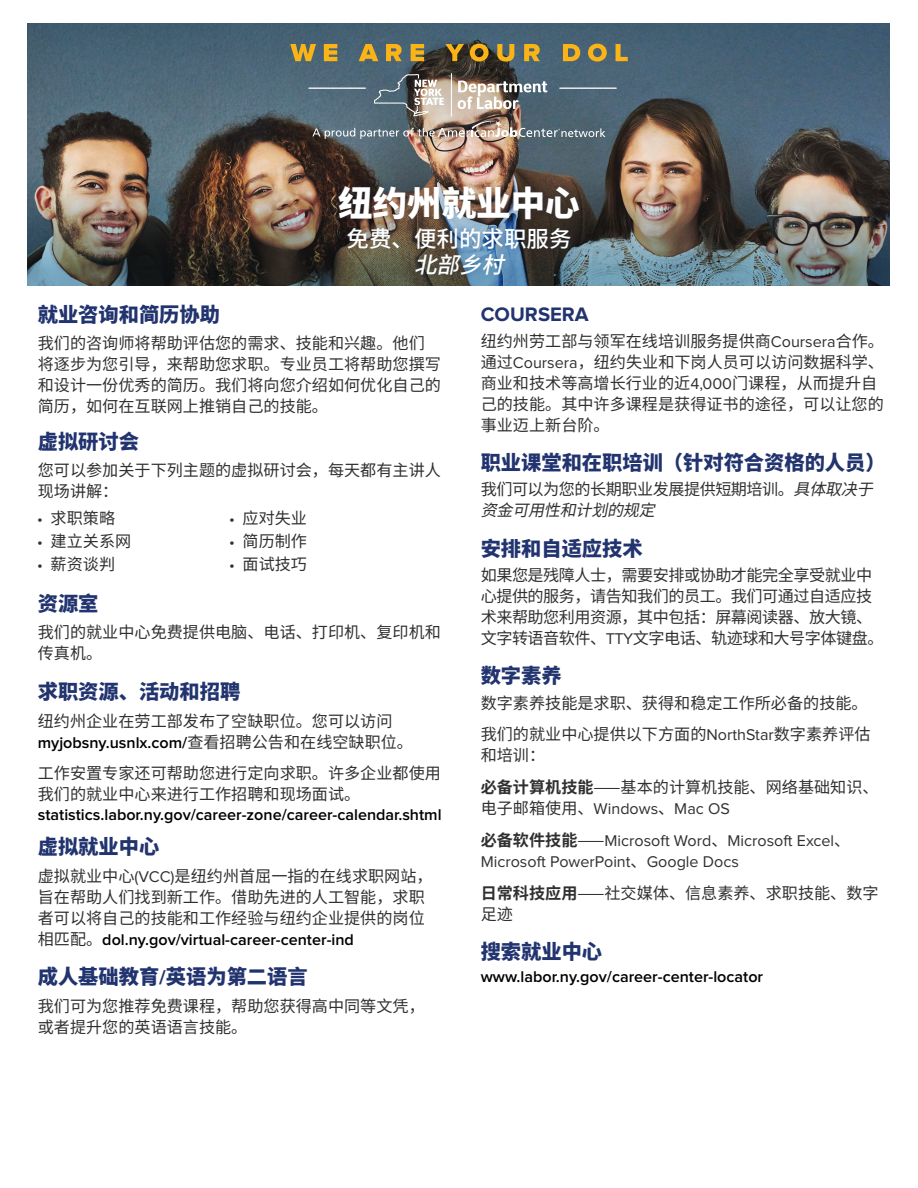
<style>
.page{position:relative;width:918px;height:1188px;background:#fff}
.page>*{position:absolute;margin:0;border:0;box-sizing:border-box;transform-origin:0 0}
.t1{font:900 34.5px "Noto Sans CJ Ksc";color:#fff}
.t2{font:500 22.5px "Noto Sans CJ Ksc";color:#fff}
.t3{font:italic 500 22.5px "Noto Sans CJ Ksc";color:#fff}
.t4{font:900 20.25px "Noto Sans CJ Ksc";color:#22346f}
.t5{font:700 20.25px "Proxima Nova";color:#22346f}
.t6{font:16.2px/21px "Noto Sans CJ Ksc";color:#312f30}
.t7{font:600 16.2px "Proxima Nova";color:#000}
.t8{font:16.2px/21px "Noto Sans CJ Ksc";letter-spacing:-.03em;color:#312f30}
.t9{font:16.2px/31.8px "Proxima Nova";color:#312f30}
.s1{font-family:"Proxima Nova"}
.s2{font-family:"Noto Sans CJ Ksc";font-weight:400;color:#312f30}
.s3{font-family:"Proxima Nova";font-weight:700}
.s4{font-style:italic}
.s5{font-weight:700}
.s6{font-family:"Noto Sans CJ Ksc"}
.s7{font-family:"Noto Sans CJ Ksc";font-weight:700}
</style>
<div class="page">
<img style="left:27px;top:154px;width:863px;height:25px">
<svg style="left:27px;top:24px;width:863px;height:130px;background:#4e606d"></svg>
<img style="left:27px;top:179px;width:863px;height:107px">
<hr style="left:559px;top:88px;width:58px;height:1px;background:#fff">
<hr style="left:308px;top:88px;width:58px;height:1px;background:#fff">
<svg style="left:290px;top:44px;width:26px;height:17px"></svg>
<svg style="left:324px;top:44px;width:13px;height:17px"></svg>
<svg style="left:359px;top:44px;width:19px;height:17px"></svg>
<svg style="left:386px;top:44px;width:16px;height:17px"></svg>
<svg style="left:411px;top:44px;width:13px;height:17px"></svg>
<svg style="left:445px;top:44px;width:19px;height:17px"></svg>
<svg style="left:470px;top:44px;width:19px;height:18px"></svg>
<svg style="left:497px;top:44px;width:17px;height:18px"></svg>
<svg style="left:524px;top:44px;width:16px;height:17px"></svg>
<svg style="left:563px;top:44px;width:17px;height:17px"></svg>
<svg style="left:588px;top:44px;width:19px;height:18px"></svg>
<svg style="left:616px;top:44px;width:12px;height:17px"></svg>
<hr style="left:451px;top:73px;width:1px;height:44px;background:#fff">
<img style="left:312px;top:74px;width:294px;height:65px">
<div style="left:334px;top:180px;width:251px;height:101px;background:#002953;opacity:.2"></div>
<h1 class="t1" style="left:338px;top:184px;width:243px">纽约州就业中心</h1>
<h2 class="t2" style="left:346px;top:226px;width:226px">免费、便利的求职服务</h2>
<h2 class="t3" style="left:414px;top:252px;width:104px">北部乡村</h2>
<p class="t4" style="left:38px;top:303px;width:184px">就业咨询和简历协助</p>
<p class="t6" style="left:38px;top:333px;width:405px">我们的咨询师将帮助评估您的需求、技能和兴趣。他们将逐步为您引导，来帮助您求职。专业员工将帮助您撰写和设计一份优秀的简历。我们将向您介绍如何优化自己的简历，如何在互联网上推销自己的技能。</p>
<p class="t4" style="left:38px;top:430px;width:103px">虚拟研讨会</p>
<p class="t6" style="left:38px;top:460px;width:405px">您可以参加关于下列主题的虚拟研讨会，每天都有主讲人现场讲解：</p>
<p class="t6" style="left:37px;top:508px;width:79px"><span class="s1">•</span> 求职策略</p>
<p class="t6" style="left:37px;top:531px;width:96px"><span class="s1">•</span> 建立关系网</p>
<p class="t6" style="left:37px;top:554px;width:79px"><span class="s1">•</span> 薪资谈判</p>
<p class="t6" style="left:229px;top:508px;width:79px"><span class="s1">•</span> 应对失业</p>
<p class="t6" style="left:229px;top:531px;width:79px"><span class="s1">•</span> 简历制作</p>
<p class="t6" style="left:229px;top:554px;width:79px"><span class="s1">•</span> 面试技巧</p>
<p class="t4" style="left:38px;top:592px;width:62px">资源室</p>
<p class="t6" style="left:38px;top:622px;width:405px">我们的就业中心免费提供电脑、电话、打印机、复印机和传真机。</p>
<p class="t4" style="left:38px;top:680px;width:204px">求职资源、活动和招聘</p>
<p class="t6" style="left:38px;top:710px;width:356px">纽约州企业在劳工部发布了空缺职位。您可以访问</p>
<p class="t7" style="left:38px;top:735px;width:377px">myjobsny.usnlx.com/<span class="s2">查看招聘公告和在线空缺职位。</span></p>
<p class="t6" style="left:38px;top:763px;width:405px">工作安置专家还可帮助您进行定向求职。许多企业都使用我们的就业中心来进行工作招聘和现场面试。</p>
<p class="t7" style="left:38px;top:807px;width:405px">statistics.labor.ny.gov/career-zone/career-calendar.shtml</p>
<p class="t4" style="left:38px;top:835px;width:123px">虚拟就业中心</p>
<p class="t6" style="left:38px;top:866px;width:396px">虚拟就业中心<span class="s1">(VCC)</span>是纽约州首屈一指的在线求职网站，旨在帮助人们找到新工作。借助先进的人工智能，求职者可以将自己的技能和工作经验与纽约企业提供的岗位</p>
<p class="t7" style="left:38px;top:932px;width:318px"><span class="s2">相匹配。</span>dol.ny.gov/virtual-career-center-ind</p>
<p class="t4" style="left:38px;top:965px;width:271px">成人基础教育<span class="s3">/</span>英语为第二语言</p>
<p class="t6" style="left:38px;top:996px;width:389px">我们可为您推荐免费课程，帮助您获得高中同等文凭，或者提升您的英语语言技能。</p>
<p class="t5" style="left:481px;top:303px;width:110px">COURSERA</p>
<p class="t6" style="left:481px;top:331px;width:405px">纽约州劳工部与领军在线培训服务提供商<span class="s1">Coursera</span>合作。通过<span class="s1">Coursera</span>，纽约失业和下岗人员可以访问数据科学、商业和技术等高增长行业的近<span class="s1">4,000</span>门课程，从而提升自己的技能。其中许多课程是获得证书的途径，可以让您的事业迈上新台阶。</p>
<p class="t4" style="left:481px;top:451px;width:406px">职业课堂和在职培训（针对符合资格的人员）</p>
<p class="t8" style="left:481px;top:479px;width:403px">我们可以为您的长期职业发展提供短期培训。<span class="s4">具体取决于资金可用性和计划的规定</span></p>
<p class="t4" style="left:481px;top:537px;width:163px">安排和自适应技术</p>
<p class="t8" style="left:481px;top:565px;width:404px">如果您是残障人士，需要安排或协助才能完全享受就业中心提供的服务，请告知我们的员工。我们可通过自适应技术来帮助您利用资源，其中包括：屏幕阅读器、放大镜、文字转语音软件、<span class="s1">TTY</span>文字电话、轨迹球和大号字体键盘。</p>
<p class="t4" style="left:481px;top:664px;width:82px">数字素养</p>
<p class="t6" style="left:481px;top:687px;width:391px;line-height:31.8px">数字素养技能是求职、获得和稳定工作所必备的技能。我们的就业中心提供以下方面的<span class="s1">NorthStar</span>数字素养评估</p>
<p class="t6" style="left:481px;top:740px;width:399px;line-height:31.8px">和培训：<br><span class="s5">必备计算机技能</span>——基本的计算机技能、网络基础知识、</p>
<p class="t9" style="left:481px;top:794px;width:371px"><span class="s6">电子邮箱使用、</span>Windows<span class="s6">、</span>Mac OS<br><span class="s7">必备软件技能</span><span class="s6">——</span>Microsoft Word<span class="s6">、</span>Microsoft Excel<span class="s6">、</span></p>
<p class="t9" style="left:481px;top:846px;width:260px">Microsoft PowerPoint<span class="s6">、</span>Google Docs</p>
<p class="t6" style="left:481px;top:883px;width:399px"><span class="s5">日常科技应用</span>——社交媒体、信息素养、求职技能、数字足迹</p>
<p class="t4" style="left:481px;top:940px;width:123px">搜索就业中心</p>
<p class="t7" style="left:481px;top:970px;width:284px">www.labor.ny.gov/career-center-locator</p>
</div>
